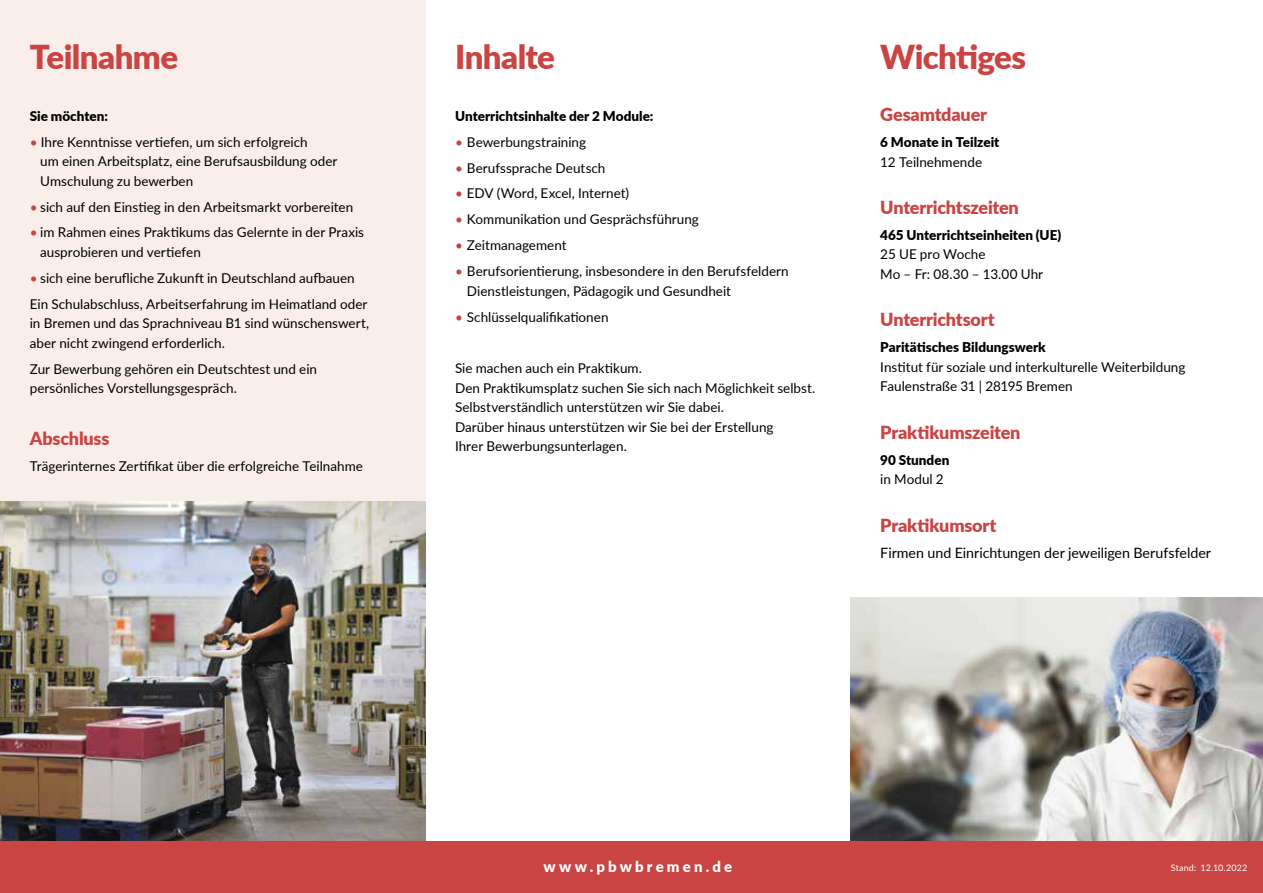
<style>
.page{position:relative;width:1263px;height:893px;background:#fff}
.page>*{position:absolute;margin:0;border:0;box-sizing:border-box;transform-origin:0 0}
.t1{font:900 33px "Lato";letter-spacing:-.02em;color:#c94442}
.t2{font:900 18px "Lato";letter-spacing:-.01em;color:#c94442}
.t3{font:900 15px "Lato";letter-spacing:.21em;color:#fff}
.t4{font:14.25px "Lato";color:#000}
.t5{font:13.5px/19.5px "Lato";color:#000}
.t6{font:900 13.5px "Lato";color:#000}
.t7{font:9px "Lato";letter-spacing:.01em;color:#fff}
.s1{color:#c94442}
</style>
<div class="page">
<img style="left:850px;top:598px;width:413px;height:244px">
<div style="left:0;top:0;width:425px;height:864px;background:#f9eeea"></div>
<img style="left:0;top:502px;width:425px;height:340px">
<div style="left:0;top:842px;width:1263px;height:51px;background:#c94442"></div>
<h1 class="t1" style="left:30px;top:32px;width:150px">Teilnahme</h1>
<p class="t6" style="left:30px;top:106px;width:80px">Sie möchten:</p>
<p class="t5" style="left:40px;top:131px;width:299px;text-indent:-11px"><span class="s1">•</span> Ihre Kenntnisse vertiefen, um sich erfolgreich<br>um einen Arbeitsplatz, eine Berufsausbildung oder<br>Umschulung zu bewerben</p>
<p class="t5" style="left:30px;top:196px;width:325px"><span class="s1">•</span> sich auf den Einstieg in den Arbeitsmarkt vorbereiten</p>
<p class="t5" style="left:40px;top:222px;width:325px;text-indent:-11px"><span class="s1">•</span> im Rahmen eines Praktikums das Gelernte in der Praxis ausprobieren und vertiefen</p>
<p class="t5" style="left:30px;top:264px;width:339px;line-height:26px"><span class="s1">•</span> sich eine berufliche Zukunft in Deutschland aufbauen<br>Ein Schulabschluss, Arbeitserfahrung im Heimatland oder</p>
<p class="t5" style="left:30px;top:313px;width:341px">in Bremen und das Sprachniveau B1 sind wünschenswert, aber nicht zwingend erforderlich.</p>
<p class="t5" style="left:30px;top:358px;width:289px">Zur Bewerbung gehören ein Deutschtest und ein persönliches Vorstellungsgespräch.</p>
<h2 class="t2" style="left:30px;top:425px;width:81px">Abschluss</h2>
<p class="t5" style="left:30px;top:456px;width:335px">Trägerinternes Zertifikat über die erfolgreiche Teilnahme</p>
<h1 class="t1" style="left:455px;top:32px;width:102px">Inhalte</h1>
<p class="t6" style="left:455px;top:106px;width:200px">Unterrichtsinhalte der 2 Module:</p>
<p class="t5" style="left:455px;top:131px;width:133px"><span class="s1">•</span> Bewerbungstraining</p>
<p class="t5" style="left:455px;top:157px;width:152px"><span class="s1">•</span> Berufssprache Deutsch</p>
<p class="t5" style="left:455px;top:183px;width:176px"><span class="s1">•</span> EDV (Word, Excel, Internet)</p>
<p class="t5" style="left:455px;top:209px;width:245px"><span class="s1">•</span> Kommunikation und Gesprächsführung</p>
<p class="t5" style="left:455px;top:235px;width:113px"><span class="s1">•</span> Zeitmanagement</p>
<p class="t5" style="left:467px;top:261px;width:323px;text-indent:-12px"><span class="s1">•</span> Berufsorientierung, insbesondere in den Berufsfeldern<br>Dienstleistungen, Pädagogik und Gesundheit</p>
<p class="t5" style="left:455px;top:306px;width:155px"><span class="s1">•</span> Schlüsselqualifikationen</p>
<p class="t5" style="left:455px;top:358px;width:362px">Sie machen auch ein Praktikum.<br>Den Praktikumsplatz suchen Sie sich nach Möglichkeit selbst.<br>Selbstverständlich unterstützen wir Sie dabei.<br>Darüber hinaus unterstützen wir Sie bei der Erstellung<br>Ihrer Bewerbungsunterlagen.</p>
<h1 class="t1" style="left:880px;top:32px;width:147px">Wichtiges</h1>
<h2 class="t2" style="left:880px;top:101px;width:108px">Gesamtdauer</h2>
<p class="t6" style="left:880px;top:132px;width:121px">6 Monate in Teilzeit</p>
<p class="t5" style="left:880px;top:151px;width:103px">12 Teilnehmende</p>
<h2 class="t2" style="left:880px;top:194px;width:140px">Unterrichtszeiten</h2>
<p class="t6" style="left:880px;top:225px;width:182px">465 Unterrichtseinheiten (UE)</p>
<p class="t5" style="left:880px;top:244px;width:164px">25 UE pro Woche<br>Mo – Fr: 08.30 – 13.00 Uhr</p>
<h2 class="t2" style="left:880px;top:306px;width:116px">Unterrichtsort</h2>
<p class="t6" style="left:880px;top:337px;width:167px">Paritätisches Bildungswerk</p>
<p class="t5" style="left:880px;top:357px;width:307px">Institut für soziale und interkulturelle Weiterbildung<br>Faulenstraße 31 | 28195 Bremen</p>
<h2 class="t2" style="left:880px;top:419px;width:142px">Praktikumszeiten</h2>
<p class="t6" style="left:880px;top:450px;width:71px">90 Stunden</p>
<p class="t5" style="left:880px;top:469px;width:65px">in Modul 2</p>
<h2 class="t2" style="left:880px;top:512px;width:118px">Praktikumsort</h2>
<p class="t4" style="left:880px;top:542px;width:332px">Firmen und Einrichtungen der jeweiligen Berufsfelder</p>
<p class="t3" style="left:543px;top:855px;width:190px">www.pbwbremen.de</p>
<p class="t7" style="left:1171px;top:861px;width:78px">Stand: 12.10.2022</p>
</div>
